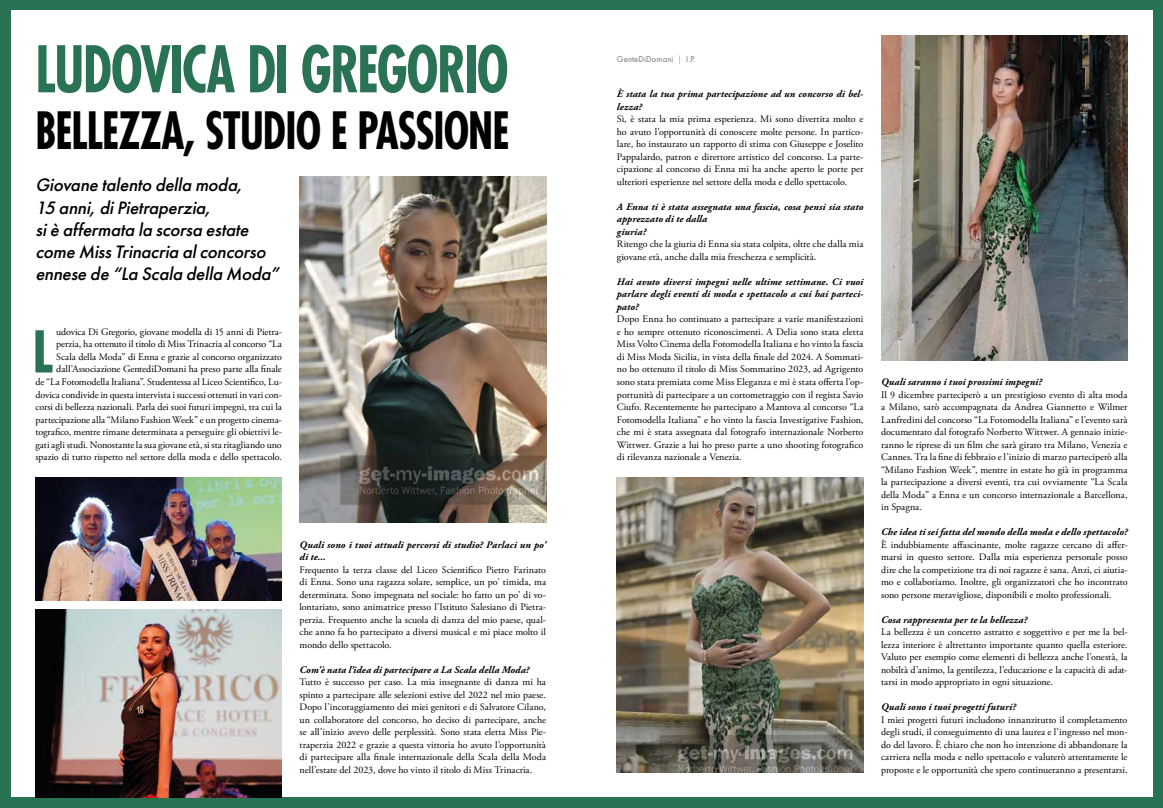
<style>
.page{position:relative;width:1163px;height:808px;background:#fff}
.page>*{position:absolute;margin:0;border:0;box-sizing:border-box;transform-origin:0 0}
.t1{font:700 condensed 62.5px "Futura Std";letter-spacing:-.025em;color:#2a7254;scale:.88 1}
.t2{font:700 condensed 56px "Futura Std";color:#2a7254}
.t3{font:700 condensed 50px "Futura Std";letter-spacing:-.025em;color:#000;scale:.88 1}
.t4{font:italic 500 18.8px/22.3px "Futura PT";color:#000}
.t5{font:10px/12.5px "Adobe Garamond Pro";color:#000;text-align:justify}
.t6{font:italic 700 10px/12.5px "Adobe Garamond Pro";letter-spacing:.01em;color:#000}
.t7{font:8.8px "Futura PT";letter-spacing:.015em;color:#737372}
.s1{font-weight:300}
</style>
<div class="page">
<div style="left:0;top:0;width:1162px;height:808px;background:#2a7254"></div>
<div style="left:11px;top:11px;width:1141px;height:786px;background:#fff"></div>
<img style="left:299px;top:177px;width:247px;height:345px">
<img style="left:35px;top:478px;width:247px;height:123px">
<img style="left:35px;top:610px;width:247px;height:187px">
<img style="left:617px;top:478px;width:246px;height:294px">
<img style="left:881px;top:35px;width:246px;height:325px">
<h1 class="t1" style="left:35px;top:30px;width:539px">LUDOVICA DI GREGORIO</h1>
<h3 class="t3" style="left:35px;top:99px;width:540px">BELLEZZA, STUDIO E PASSIONE</h3>
<h3 class="t4" style="left:35px;top:174px;width:249px">Giovane talento della moda,<br>15 anni,diPietraperzia,<br>siè affermata la scorsa estate come MissTrinacria alconcorso ennese de “La Scala della Moda”</h3>
<p class="t5" style="left:35px;top:326px;width:248px;text-align:right">udovica Di Gregorio, giovane modella di 15 anni di Pietra&shy;perzia, ha ottenuto il titolo di Miss Trinacria al concorso “La Scala della Moda” di Enna e grazie al concorso organizzato dall’Associazione GentediDomani ha preso parte alla finale<br>de “La Fotomodella Italiana”. Studentessa al Liceo Scientifico, Lu&shy;dovica condivide in questa intervista i successi ottenuti in vari con&shy;corsi di bellezza nazionali. Parla dei suoi futuri impegni, tra cui la partecipazione alla “Milano Fashion Week” e un progetto cinema&shy;tografico, mentre rimane determinata a perseguire gli obiettivi le&shy;gati agli studi. Nonostante la sua giovane età, si sta ritagliando uno spazio di tutto rispetto nel settore della moda e dello spettacolo.</p>
<h2 class="t2" style="left:32px;top:317px;width:22px">L</h2>
<p class="t6" style="left:299px;top:538px;width:248px">Quali sono i tuoi attuali percorsi di studio? Parlaci un po’ di te...</p>
<p class="t5" style="left:299px;top:563px;width:248px">Frequento la terza classe del Liceo Scientifico Pietro Farinato di Enna. Sono una ragazza solare, semplice, un po’ timida, ma determinata. Sono impegnata nel sociale: ho fatto un po’ di vo&shy;lontariato, sono animatrice presso l’Istituto Salesiano di Pietra&shy;perzia. Frequento anche la scuola di danza del mio paese, qual&shy;che anno fa ho partecipato a diversi musical e mi piace molto il mondo dello spettacolo.</p>
<p class="t6" style="left:299px;top:663px;width:231px">Com’è nata l’idea di partecipare a La Scala della Moda?</p>
<p class="t5" style="left:299px;top:676px;width:248px">Tutto è successo per caso. La mia insegnante di danza mi ha spinto a partecipare alle selezioni estive del 2022 nel mio paese.<br>Dopo l’incoraggiamento dei miei genitori e di Salvatore Cilano, un collaboratore del concorso, ho deciso di partecipare, anche se all’inizio avevo delle perplessità. Sono stata eletta Miss Pie&shy;traperzia 2022 e grazie a questa vittoria ho avuto l’opportunità di partecipare alla finale internazionale della Scala della Moda nell’estate del 2023, dove ho vinto il titolo di Miss Trinacria.</p>
<p class="t7" style="left:617px;top:54px;width:80px">GenteDiDomani <span class="s1">|</span> I.P.</p>
<p class="t6" style="left:617px;top:88px;width:248px">È stata la tua prima partecipazione ad un concorso di bel&shy;lezza?</p>
<p class="t5" style="left:617px;top:113px;width:248px">Sì, è stata la mia prima esperienza. Mi sono divertita molto e ho avuto l’opportunità di conoscere molte persone. In partico&shy;lare, ho instaurato un rapporto di stima con Giuseppe e Joselito Pappalardo, patron e direttore artistico del concorso. La parte&shy;cipazione al concorso di Enna mi ha anche aperto le porte per ulteriori esperienze nel settore della moda e dello spettacolo.</p>
<p class="t6" style="left:617px;top:201px;width:248px">A Enna ti è stata assegnata una fascia, cosa pensi sia stato apprezzato di te dalla<br>giuria?</p>
<p class="t5" style="left:617px;top:238px;width:248px">Ritengo che la giuria di Enna sia stata colpita, oltre che dalla mia giovane età, anche dalla mia freschezza e semplicità.</p>
<p class="t6" style="left:617px;top:276px;width:248px;text-align:justify">Hai avuto diversi impegni nelle ultime settimane. Ci vuoi parlare degli eventi di moda e spettacolo a cui hai parteci&shy;pato?</p>
<p class="t5" style="left:617px;top:313px;width:248px">Dopo Enna ho continuato a partecipare a varie manifestazioni e ho sempre ottenuto riconoscimenti. A Delia sono stata eletta Miss Volto Cinema della Fotomodella Italiana e ho vinto la fascia di Miss Moda Sicilia, in vista della finale del 2024. A Sommati&shy;no ho ottenuto il titolo di Miss Sommatino 2023, ad Agrigento sono stata premiata come Miss Eleganza e mi è stata offerta l’op&shy;portunità di partecipare a un cortometraggio con il regista Savio Ciufo. Recentemente ho partecipato a Mantova al concorso “La Fotomodella Italiana” e ho vinto la fascia Investigative Fashion, che mi è stata assegnata dal fotografo internazionale Norberto Wittwer. Grazie a lui ho preso parte a uno shooting fotografico di rilevanza nazionale a Venezia.</p>
<p class="t6" style="left:881px;top:376px;width:162px">Quali saranno i tuoi prossimi impegni?</p>
<p class="t5" style="left:881px;top:388px;width:248px">Il 9 dicembre parteciperò a un prestigioso evento di alta moda a Milano, sarò accompagnata da Andrea Giannetto e Wilmer Lanfredini del concorso “La Fotomodella Italiana” e l’evento sarà documentato dal fotografo Norberto Wittwer. A gennaio inizie&shy;ranno le riprese di un film che sarà girato tra Milano, Venezia e Cannes. Tra la fine di febbraio e l’inizio di marzo parteciperò alla “Milano Fashion Week”, mentre in estate ho già in programma la partecipazione a diversi eventi, tra cui ovviamente “La Scala della Moda” a Enna e un concorso internazionale a Barcellona, in Spagna.</p>
<p class="t6" style="left:881px;top:526px;width:248px">Che idea ti sei fatta del mondo della moda e dello spettacolo?</p>
<p class="t5" style="left:881px;top:538px;width:248px">È indubbiamente affascinante, molte ragazze cercano di affer&shy;marsi in questo settore. Dalla mia esperienza personale posso dire che la competizione tra di noi ragazze è sana. Anzi, ci aiutia&shy;mo e collaboriamo. Inoltre, gli organizzatori che ho incontrato sono persone meravigliose, disponibili e molto professionali.</p>
<p class="t6" style="left:881px;top:613px;width:147px">Cosa rappresenta per te la bellezza?</p>
<p class="t5" style="left:881px;top:626px;width:248px">La bellezza è un concetto astratto e soggettivo e per me la bel&shy;lezza interiore è altrettanto importante quanto quella esteriore.<br>Valuto per esempio come elementi di bellezza anche l’onestà, la nobiltà d’animo, la gentilezza, l’educazione e la capacità di adat&shy;tarsi in modo appropriato in ogni situazione.</p>
<p class="t6" style="left:881px;top:701px;width:136px">Quali sono i tuoi progetti futuri?</p>
<p class="t5" style="left:881px;top:713px;width:248px">I miei progetti futuri includono innanzitutto il completamento degli studi, il conseguimento di una laurea e l’ingresso nel mon&shy;do del lavoro. È chiaro che non ho intenzione di abbandonare la carriera nella moda e nello spettacolo e valuterò attentamente le proposte e le opportunità che spero continueranno a presentarsi.</p>
</div>
